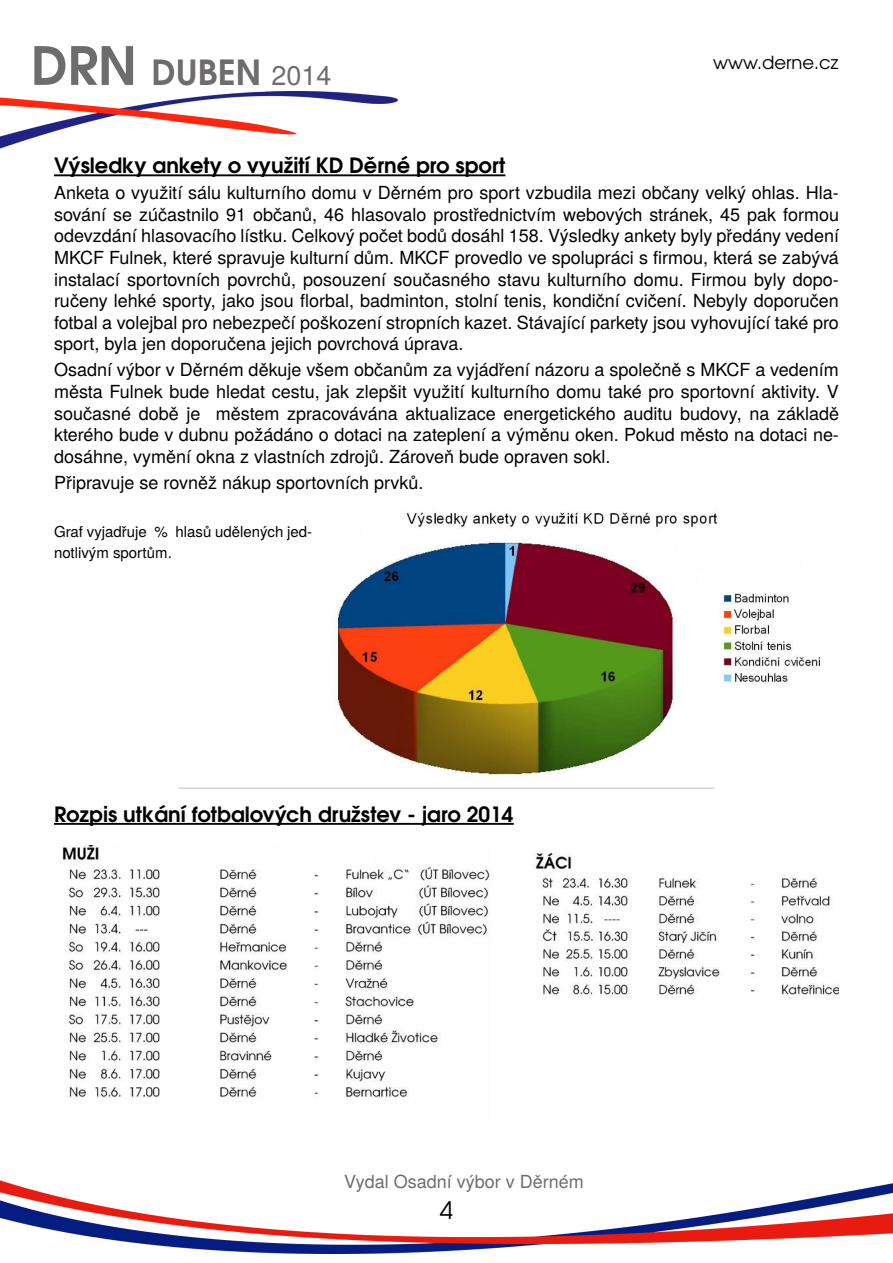
<style>
.page{position:relative;width:893px;height:1263px;background:#fff}
.page>*{position:absolute;margin:0;border:0;box-sizing:border-box;transform-origin:0 0}
.t1{font:700 52.5px "Te X Gyre Adventor";color:#6e6c6c}
.t2{font:700 34.5px "Te X Gyre Adventor";color:#6e6c6c}
.t3{font:24px "Te X Gyre Adventor";color:#000}
.t4{font:700 21px "Te X Gyre Adventor";color:#000}
.t5{font:18px/21.6px "Te X Gyre Heros";color:#000;text-align:justify}
.t6{font:18px "Te X Gyre Heros";color:#6e6c6c}
.t7{font:18px "Te X Gyre Adventor";color:#000}
.t8{font:15px/21.6px "Te X Gyre Heros";color:#000}
.s1{font-family:"Te X Gyre Heros";font-weight:400;font-size:27px}
</style>
<div class="page">
<img style="left:0;top:91px;width:397px;height:58px">
<img style="left:0;top:1181px;width:893px;height:72px">
<hr style="left:54px;top:174px;width:451px;height:2px;background:#000">
<hr style="left:179px;top:787px;width:535px;height:2px;background:#d2d2d2">
<img style="left:335px;top:512px;width:486px;height:263px">
<img style="left:61px;top:845px;width:429px;height:253px">
<img style="left:535px;top:852px;width:304px;height:145px">
<hr style="left:54px;top:823px;width:460px;height:2px;background:#000">
<h1 class="t1" style="left:31px;top:20px;width:108px">DRN</h1>
<p class="t7" style="left:713px;top:48px;width:127px">www.derne.cz</p>
<h2 class="t2" style="left:152px;top:42px;width:181px">DUBEN <span class="s1">2014</span></h2>
<p class="t4" style="left:54px;top:147px;width:453px">Výsledky ankety o využití KD Děrné pro sport</p>
<p class="t5" style="left:54px;top:181px;width:786px">Anketa o využití sálu kulturního domu v Děrném pro sport vzbudila mezi občany velký ohlas. Hla&shy;sování se zúčastnilo 91 občanů, 46 hlasovalo prostřednictvím webových stránek, 45 pak formou odevzdání hlasovacího lístku. Celkový počet bodů dosáhl 158. Výsledky ankety byly předány vedení MKCF Fulnek, které spravuje kulturní dům. MKCF provedlo ve spolupráci s firmou, která se zabývá instalací sportovních povrchů, posouzení současného stavu kulturního domu. Firmou byly dopo&shy;ručeny lehké sporty, jako jsou florbal, badminton, stolní tenis, kondiční cvičení. Nebyly doporučen fotbal a volejbal pro nebezpečí poškození stropních kazet. Stávající parkety jsou vyhovující také pro sport, byla jen doporučena jejich povrchová úprava.</p>
<p class="t5" style="left:54px;top:358px;width:786px">Osadní výbor v Děrném děkuje všem občanům za vyjádření názoru a společně s MKCF a vedením města Fulnek bude hledat cestu, jak zlepšit využití kulturního domu také pro sportovní aktivity. V současné době je městem zpracovávána aktualizace energetického auditu budovy, na základě kterého bude v dubnu požádáno o dotaci na zateplení a výměnu oken. Pokud město na dotaci ne&shy;dosáhne, vymění okna z vlastních zdrojů. Zároveň bude opraven sokl.</p>
<p class="t5" style="left:54px;top:470px;width:371px">Připravuje se rovněž nákup sportovních prvků.</p>
<p class="t8" style="left:54px;top:519px;width:260px">Graf vyjadřuje % hlasů udělených jed&shy;notlivým sportům.</p>
<p class="t4" style="left:54px;top:796px;width:461px">Rozpis utkání fotbalových družstev - jaro 2014</p>
<p class="t6" style="left:344px;top:1167px;width:241px">Vydal Osadní výbor v Děrném</p>
<p class="t3" style="left:440px;top:1191px;width:15px">4</p>
</div>
